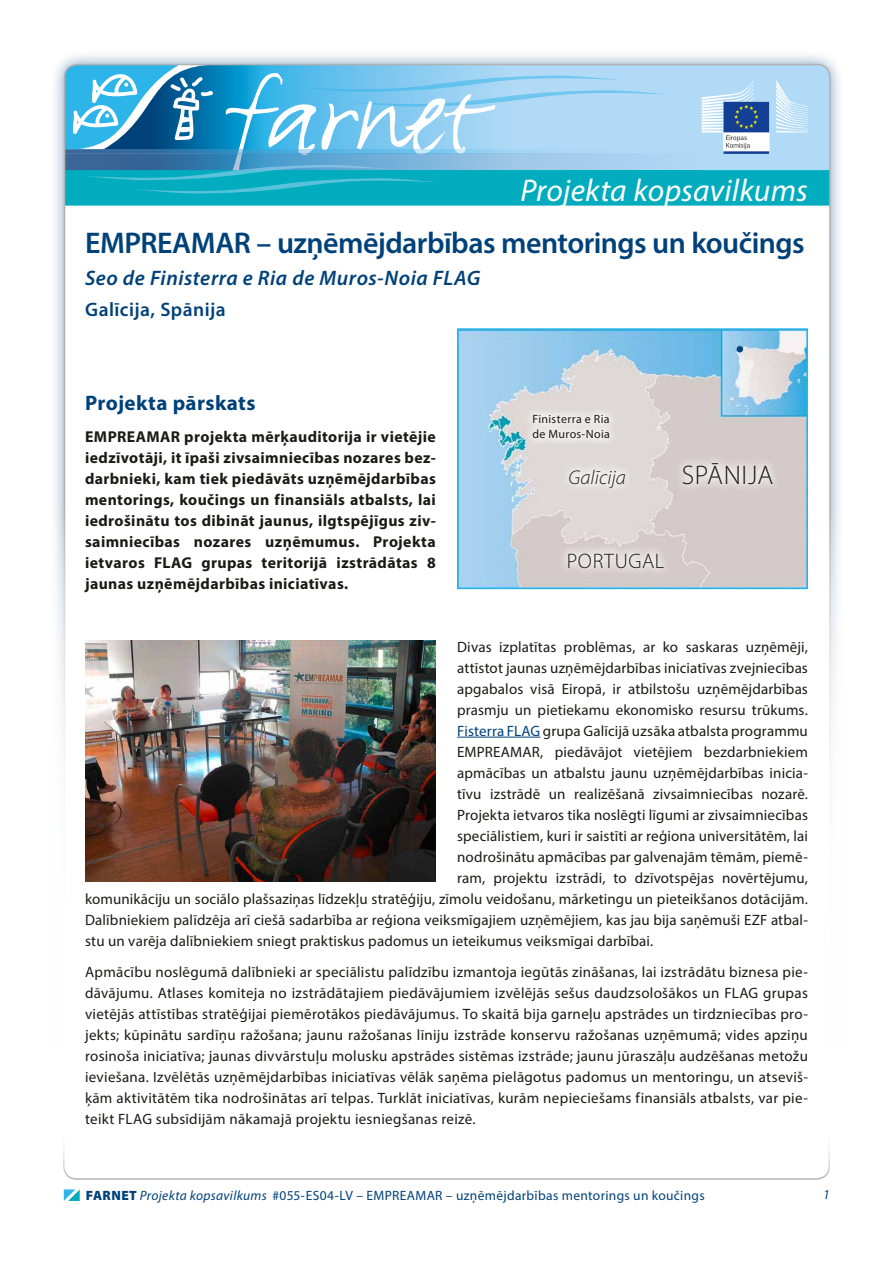
<style>
.page{position:relative;width:893px;height:1263px;background:#fff}
.page>*{position:absolute;margin:0;border:0;box-sizing:border-box;transform-origin:0 0}
.t1{font:italic 31.5px "Myriad Pro";letter-spacing:.005em;color:#fff}
.t2{font:600 30px "Myriad Pro";letter-spacing:-.02em;color:#004179}
.t3{font:300 27px "Myriad Pro";letter-spacing:.015em;color:#1a1a18}
.t4{font:italic 600 21px "Myriad Pro";letter-spacing:.025em;color:#004179}
.t5{font:700 21px "Myriad Pro";letter-spacing:.02em;color:#004179}
.t6{font:300 21px "Myriad Pro";letter-spacing:.03em;color:#1a1a18}
.t7{font:italic 300 19.95px "Myriad Pro";letter-spacing:.005em;color:#1a1a18}
.t8{font:600 19.5px "Myriad Pro";letter-spacing:.02em;color:#004179}
.t9{font:700 15.75px/21px "Myriad Pro";letter-spacing:.025em;color:#1a1a18;text-align:justify}
.t10{font:15px/21px "Myriad Pro";letter-spacing:.01em;color:#1a1a18;text-align:justify}
.t11{font:13.5px "Myriad Pro";letter-spacing:.025em;color:#004179}
.t12{font:italic 13.5px "Myriad Pro";color:#004179}
.t13{font:12px/15px "Myriad Pro";letter-spacing:.025em;color:#1a1a18}
.s1{color:#004179}
.s2{font-weight:900}
.s3{font-style:italic}
</style>
<div class="page">
<div style="left:49px;top:49px;width:796px;height:1166px;background:#004179;opacity:.5"></div>
<div style="left:65px;top:65px;width:765px;height:1135px;background:#fff;border-radius:13px"></div>
<div style="left:670px;top:65px;width:160px;height:105px;background:#b0daf6"></div>
<div style="left:65px;top:154px;width:638px;height:17px;background:#aed8f4"></div>
<hr style="left:65px;top:150px;width:638px;height:4px;background:#b0daf6">
<div style="left:65px;top:170px;width:765px;height:36px;background:#00acbd;border:2px solid #00acbd"></div>
<div style="left:0;top:510px;width:893px;height:753px;background:#fff"></div>
<svg style="left:65px;top:65px;width:605px;height:132px"></svg>
<svg style="left:63px;top:1147px;width:767px;height:33px"></svg>
<svg style="left:64px;top:1189px;width:16px;height:12px"></svg>
<hr style="left:457px;top:737px;width:83px;height:1px;background:#004179">
<img style="left:85px;top:640px;width:351px;height:241px">
<img style="left:460px;top:331px;width:345px;height:255px">
<div style="left:457px;top:328px;width:351px;height:261px;border:2px solid #2db4e9"></div>
<svg style="left:524px;top:405px;width:94px;height:42px;background:#e6e3e1"></svg>
<svg style="left:561px;top:460px;width:73px;height:36px;background:#e4e0de"></svg>
<svg style="left:674px;top:453px;width:107px;height:39px;background:#ddd5d4"></svg>
<svg style="left:559px;top:543px;width:113px;height:33px;background:#ddd6d5"></svg>
<svg style="left:776px;top:80px;width:32px;height:52px;background:#c5e3f8"></svg>
<svg style="left:702px;top:80px;width:68px;height:74px"></svg>
<h1 class="t1" style="left:520px;top:171px;width:289px">Projekta kopsavilkums</h1>
<h2 class="t2" style="left:85px;top:223px;width:721px">EMPREAMAR – uzņēmējdarbības mentorings un koučings</h2>
<h3 class="t4" style="left:85px;top:265px;width:397px">Seo de Finisterra e Ria de Muros-Noia FLAG</h3>
<h3 class="t8" style="left:85px;top:297px;width:142px">Galīcija, Spānija</h3>
<h3 class="t5" style="left:85px;top:389px;width:172px">Projekta pārskats</h3>
<p class="t9" style="left:85px;top:425px;width:352px">EMPREAMAR projekta mērķauditorija ir vietējie iedzīvotāji, it īpaši zivsaimniecības nozares bez&shy;darbnieki, kam tiek piedāvāts uzņēmējdarbības mentorings, koučings un finansiāls atbalsts, lai iedrošinātu tos dibināt jaunus, ilgtspējīgus ziv&shy;saimniecības nozares uzņēmumus. Projekta ietvaros FLAG grupas teritorijā izstrādātas 8 jaunas uzņēmējdarbības iniciatīvas.</p>
<p class="t13" style="left:532px;top:411px;width:79px">Finisterra e Ria de Muros-Noia</p>
<h3 class="t7" style="left:568px;top:465px;width:59px">Galīcija</h3>
<h3 class="t3" style="left:682px;top:458px;width:93px">SPĀNIJA</h3>
<h3 class="t6" style="left:567px;top:548px;width:99px">PORTUGAL</h3>
<p class="t10" style="left:457px;top:636px;width:352px">Divas izplatītas problēmas, ar ko saskaras uzņēmēji,</p>
<p class="t10" style="left:457px;top:657px;width:352px">attīstot jaunas uzņēmējdarbības iniciatīvas zvejniecības</p>
<p class="t10" style="left:457px;top:678px;width:352px">apgabalos visā Eiropā, ir atbilstošu uzņēmējdarbības</p>
<p class="t10" style="left:457px;top:699px;width:352px">prasmju un pietiekamu ekonomisko resursu trūkums.</p>
<p class="t10" style="left:457px;top:720px;width:352px"><span class="s1">Fisterra FLAG</span> grupa Galīcijā uzsāka atbalsta programmu</p>
<p class="t10" style="left:457px;top:741px;width:352px">EMPREAMAR, piedāvājot vietējiem bezdarbniekiem</p>
<p class="t10" style="left:457px;top:762px;width:352px">apmācības un atbalstu jaunu uzņēmējdarbības inicia-</p>
<p class="t10" style="left:457px;top:783px;width:352px">tīvu izstrādē un realizēšanā zivsaimniecības nozarē.</p>
<p class="t10" style="left:457px;top:804px;width:352px">Projekta ietvaros tika noslēgti līgumi ar zivsaimniecības</p>
<p class="t10" style="left:457px;top:825px;width:352px">speciālistiem, kuri ir saistīti ar reģiona universitātēm, lai</p>
<p class="t10" style="left:457px;top:846px;width:352px">nodrošinātu apmācības par galvenajām tēmām, piemē-</p>
<p class="t10" style="left:457px;top:867px;width:352px">ram, projektu izstrādi, to dzīvotspējas novērtējumu,</p>
<p class="t10" style="left:85px;top:888px;width:724px">komunikāciju un sociālo plašsaziņas līdzekļu stratēģiju, zīmolu veidošanu, mārketingu un pieteikšanos dotācijām.</p>
<p class="t10" style="left:85px;top:909px;width:724px">Dalībniekiem palīdzēja arī ciešā sadarbība ar reģiona veiksmīgajiem uzņēmējiem, kas jau bija saņēmuši EZF atbal-</p>
<p class="t10" style="left:85px;top:930px;width:570px">stu un varēja dalībniekiem sniegt praktiskus padomus un ieteikumus veiksmīgai darbībai.</p>
<p class="t10" style="left:85px;top:961px;width:724px">Apmācību noslēgumā dalībnieki ar speciālistu palīdzību izmantoja iegūtās zināšanas, lai izstrādātu biznesa pie&shy;dāvājumu. Atlases komiteja no izstrādātajiem piedāvājumiem izvēlējās sešus daudzsološākos un FLAG grupas vietējās attīstības stratēģijai piemērotākos piedāvājumus. To skaitā bija garneļu apstrādes un tirdzniecības pro&shy;jekts; kūpinātu sardīņu ražošana; jaunu ražošanas līniju izstrāde konservu ražošanas uzņēmumā; vides apziņu rosinoša iniciatīva; jaunas divvārstuļu molusku apstrādes sistēmas izstrāde; jaunu jūraszāļu audzēšanas metožu ieviešana. Izvēlētās uzņēmējdarbības iniciatīvas vēlāk saņēma pielāgotus padomus un mentoringu, un atseviš&shy;ķām aktivitātēm tika nodrošinātas arī telpas. Turklāt iniciatīvas, kurām nepieciešams finansiāls atbalsts, var pie&shy;teikt FLAG subsīdijām nākamajā projektu iesniegšanas reizē.</p>
<p class="t11" style="left:86px;top:1187px;width:620px"><span class="s2">FARNET</span> <span class="s3">Projekta kopsavilkums</span> #055-ES04-LV – EMPREAMAR – uzņēmējdarbības mentorings un koučings</p>
<p class="t12" style="left:823px;top:1186px;width:8px">1</p>
</div>
